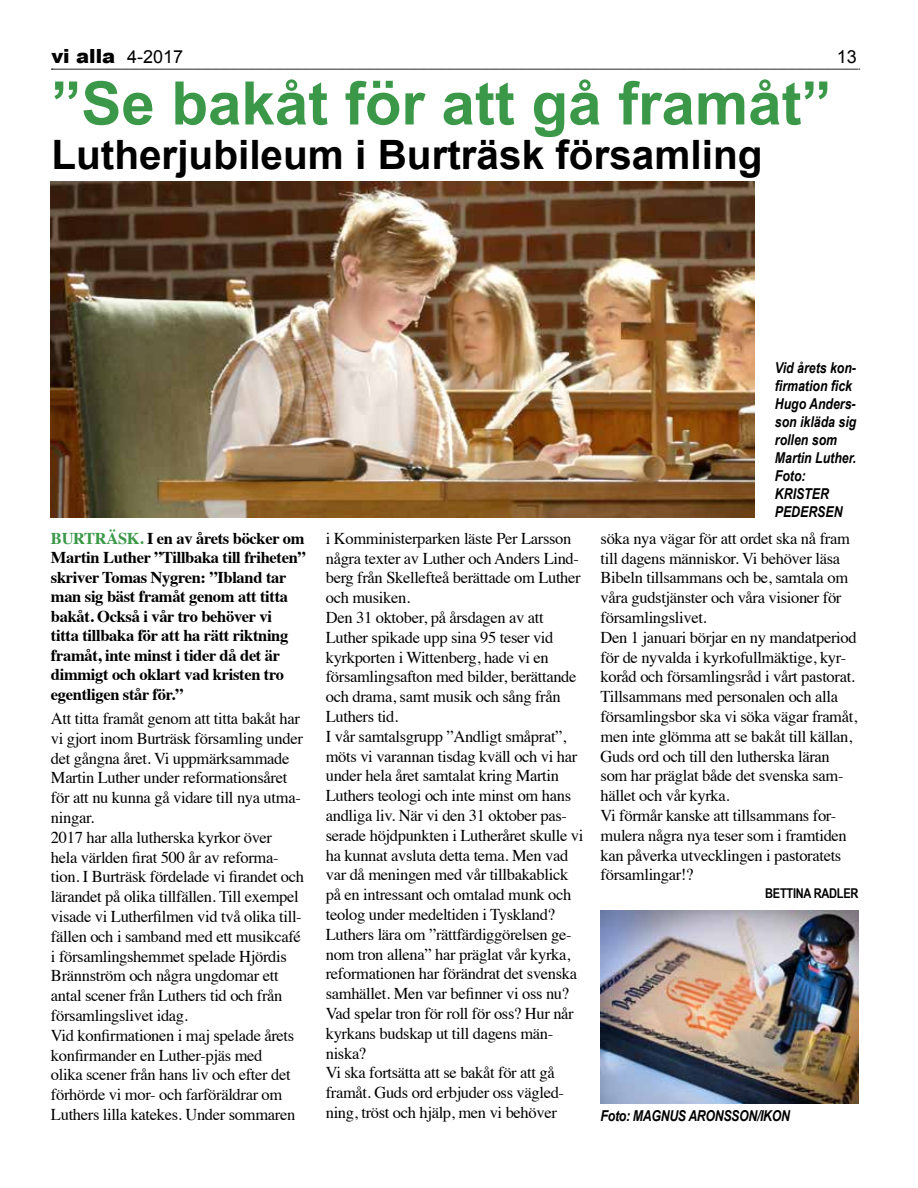
<style>
.page{position:relative;width:918px;height:1188px;background:#fff}
.page>*{position:absolute;margin:0;border:0;box-sizing:border-box;transform-origin:0 0}
.t1{font:700 60px "Arial";color:#3a9848}
.t2{font:700 40.5px "Arial";color:#000}
.t3{font:900 19.5px "Arial";color:#000}
.t4{font:18px "Arial";color:#000}
.t5{font:16.5px/19.8px "Times";letter-spacing:-.02em;color:#000}
.t6{font:700 16.5px/19.5px "Times";letter-spacing:-.02em;color:#000}
.t7{font:italic 700 15px/18px "Arial Narrow";color:#000}
.t8{font:italic 700 15px "Arial Narrow";letter-spacing:-.02em;color:#000}
.t9{font:700 13.5px "Arial Narrow";letter-spacing:-.02em;color:#000}
.s1{font-weight:400;font-size:18px}
.s2{color:#3a9848}
</style>
<div class="page">
<svg style="left:51px;top:69px;width:809px;height:1px"></svg>
<img style="left:51px;top:182px;width:704px;height:336px">
<img style="left:601px;top:911px;width:257px;height:192px">
<p class="t3" style="left:51px;top:41px;width:133px">vi alla <span class="s1">4-2017</span></p>
<p class="t4" style="left:837px;top:44px;width:22px">13</p>
<h1 class="t1" style="left:51px;top:64px;width:782px">”Se bakåt för att gå framåt”</h1>
<h2 class="t2" style="left:51px;top:128px;width:713px">Lutherjubileum i Burträsk församling</h2>
<p class="t6" style="left:51px;top:527px;width:256px"><span class="s2">BURTRÄSK.</span> I en av årets böcker om Martin Luther ”Tillbaka till friheten” skriver Tomas Nygren: ”Ibland tar man sig bäst framåt genom att titta bakåt. Också i vår tro behöver vi<br>titta tillbaka för att ha rätt riktning framåt, inte minst i tider då det är dimmigt och oklart vad kristen tro egentligen står för.”</p>
<p class="t5" style="left:51px;top:707px;width:255px">Att titta framåt genom att titta bakåt har vi gjort inom Burträsk församling under det gångna året. Vi uppmärksammade Martin Luther under reformationsåret för att nu kunna gå vidare till nya utma&shy;ningar.<br>2017 har alla lutherska kyrkor över<br>hela världen firat 500 år av reforma&shy;tion. I Burträsk fördelade vi firandet och lärandet på olika tillfällen. Till exempel visade vi Lutherfilmen vid två olika till&shy;fällen och i samband med ett musikcafé i församlingshemmet spelade Hjördis Brännström och några ungdomar ett antal scener från Luthers tid och från församlingslivet idag.<br>Vid konfirmationen i maj spelade årets konfirmander en Luther-pjäs med<br>olika scener från hans liv och efter det förhörde vi mor- och farföräldrar om Luthers lilla katekes. Under sommaren</p>
<p class="t7" style="left:775px;top:358px;width:83px">Vid årets kon&shy;firmation fick<br>Hugo Anders&shy;son ikläda sig rollen som<br>Martin Luther.<br>Foto:<br>KRISTER<br>PEDERSEN</p>
<p class="t5" style="left:326px;top:527px;width:259px">i Komministerparken läste Per Larsson några texter av Luther och Anders Lind&shy;berg från Skellefteå berättade om Luther och musiken.<br>Den 31 oktober, på årsdagen av att Luther spikade upp sina 95 teser vid kyrkporten i Wittenberg, hade vi en församlingsafton med bilder, berättande och drama, samt musik och sång från Luthers tid.<br>I vår samtalsgrupp ”Andligt småprat”, möts vi varannan tisdag kväll och vi har under hela året samtalat kring Martin Luthers teologi och inte minst om hans andliga liv. När vi den 31 oktober pas&shy;serade höjdpunkten i Lutheråret skulle vi ha kunnat avsluta detta tema. Men vad var då meningen med vår tillbakablick på en intressant och omtalad munk och teolog under medeltiden i Tyskland?<br>Luthers lära om ”rättfärdiggörelsen ge&shy;nom tron allena” har präglat vår kyrka, reformationen har förändrat det svenska samhället. Men var befinner vi oss nu?<br>Vad spelar tron för roll för oss? Hur når kyrkans budskap ut till dagens män&shy;niska?<br>Vi ska fortsätta att se bakåt för att gå framåt. Guds ord erbjuder oss vägled&shy;ning, tröst och hjälp, men vi behöver</p>
<p class="t5" style="left:601px;top:527px;width:258px">söka nya vägar för att ordet ska nå fram till dagens människor. Vi behöver läsa Bibeln tillsammans och be, samtala om våra gudstjänster och våra visioner för församlingslivet.<br>Den 1 januari börjar en ny mandatperiod för de nyvalda i kyrkofullmäktige, kyr&shy;koråd och församlingsråd i vårt pastorat.<br>Tillsammans med personalen och alla församlingsbor ska vi söka vägar framåt, men inte glömma att se bakåt till källan, Guds ord och till den lutherska läran som har präglat både det svenska sam&shy;hället och vår kyrka.<br>Vi förmår kanske att tillsammans for&shy;mulera några nya teser som i framtiden kan påverka utvecklingen i pastoratets församlingar!?</p>
<p class="t9" style="left:765px;top:883px;width:95px">BETTINA RADLER</p>
<p class="t8" style="left:601px;top:1104px;width:191px">Foto: MAGNUS ARONSSON/IKON</p>
</div>
